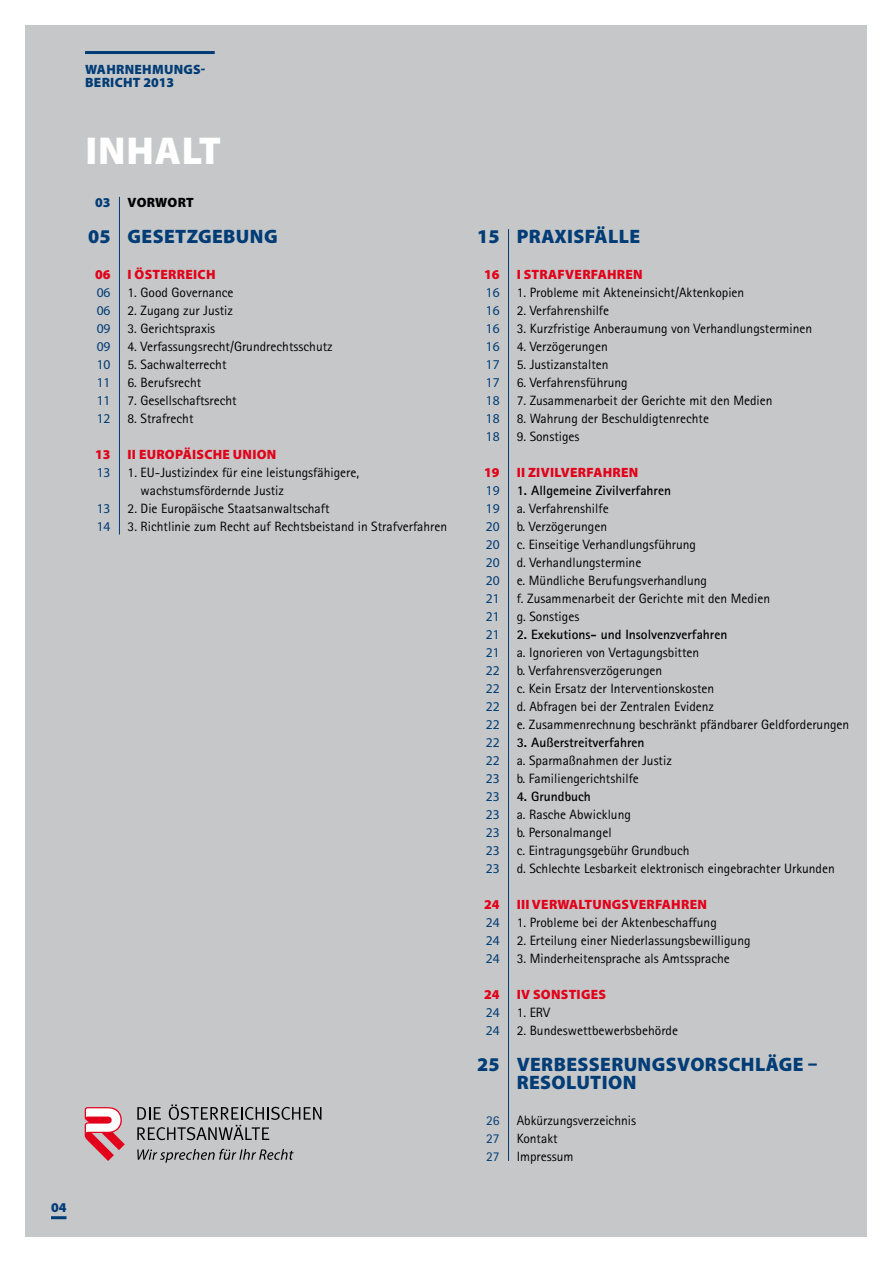
<style>
.page{position:relative;width:893px;height:1263px;background:#fff}
.page>*{position:absolute;margin:0;border:0;box-sizing:border-box;transform-origin:0 0}
.t1{font:900 39px "Myriad Pro";letter-spacing:.02em;color:#fff}
.t2{font:900 19.5px/18px "Myriad Pro";letter-spacing:.02em;color:#003c76}
.t3{font:13.5px/18px "Rotis Sans Serif";color:#000}
.t4{font:900 13.5px "Myriad Pro";color:#e2001a}
.t5{font:13.5px "Myriad Pro";color:#003c76}
.t6{font:700 13.5px "Rotis Sans Serif";color:#000}
.t7{font:900 13.5px/13.5px "Myriad Pro";letter-spacing:.02em;color:#003c76}
.t8{font:900 13.5px "Myriad Pro";letter-spacing:.02em;color:#000}
.t9{font:13.5px "Rotis Sans Serif";color:#003c76}
</style>
<div class="page">
<div style="left:26px;top:26px;width:841px;height:1211px;background:#c6c7c8"></div>
<svg style="left:85px;top:1107px;width:40px;height:54px"></svg>
<svg style="left:137px;top:1104px;width:184px;height:36px"></svg>
<svg style="left:137px;top:1149px;width:157px;height:14px"></svg>
<hr style="left:85px;top:51px;width:130px;height:3px;background:#003c76">
<hr style="left:119px;top:197px;width:1px;height:337px;background:#003c76">
<hr style="left:508px;top:229px;width:1px;height:932px;background:#003c76">
<hr style="left:51px;top:1216px;width:15px;height:3px;background:#003c76">
<p class="t7" style="left:85px;top:62px;width:122px">WAHRNEHMUNGS-<br>BERICHT 2013</p>
<h1 class="t1" style="left:85px;top:125px;width:137px">INHALT</h1>
<p class="t7" style="left:95px;top:195px;width:17px">03</p>
<p class="t8" style="left:128px;top:193px;width:68px">VORWORT</p>
<h2 class="t2" style="left:88px;top:226px;width:52px">05 GESET</h2>
<h2 class="t2" style="left:187px;top:226px;width:26px">ZGEBUNG</h2>
<p class="t4" style="left:95px;top:265px;width:17px">06</p>
<p class="t4" style="left:128px;top:265px;width:26px">I ÖSTERREICH</p>
<p class="t5" style="left:97px;top:284px;width:15px">06</p>
<p class="t3" style="left:128px;top:283px;width:107px">1. Good Governance</p>
<p class="t5" style="left:97px;top:302px;width:15px">06</p>
<p class="t3" style="left:128px;top:301px;width:107px">2. Zugang zur Justiz</p>
<p class="t5" style="left:97px;top:320px;width:15px">09</p>
<p class="t3" style="left:128px;top:319px;width:89px">3. Gerichtspraxis</p>
<p class="t5" style="left:97px;top:338px;width:15px">09</p>
<p class="t3" style="left:128px;top:337px;width:207px">4. Verfassungsrecht/Grundrechtsschutz</p>
<p class="t5" style="left:97px;top:356px;width:15px">10</p>
<p class="t3" style="left:128px;top:355px;width:100px">5. Sachwalterrecht</p>
<p class="t5" style="left:97px;top:374px;width:15px">11</p>
<p class="t3" style="left:128px;top:373px;width:75px">6. Berufsrecht</p>
<p class="t5" style="left:97px;top:392px;width:15px">11</p>
<p class="t3" style="left:128px;top:391px;width:111px">7. Gesellschaftsrecht</p>
<p class="t5" style="left:97px;top:410px;width:15px">12</p>
<p class="t3" style="left:128px;top:409px;width:67px">8. Strafrecht</p>
<p class="t4" style="left:95px;top:445px;width:17px">13</p>
<p class="t4" style="left:128px;top:445px;width:22px">II EUROP</p>
<p class="t4" style="left:183px;top:445px;width:18px">ÄISCHE</p>
<p class="t4" style="left:233px;top:445px;width:10px">UNION</p>
<p class="t5" style="left:97px;top:464px;width:15px">13</p>
<p class="t3" style="left:141px;top:463px;width:220px;text-indent:-13px">1. EU-Justizindex für eine leistungsfähigere, wachstumsfördernde Justiz</p>
<p class="t5" style="left:97px;top:500px;width:15px">13</p>
<p class="t3" style="left:128px;top:499px;width:203px">2. Die Europäische Staatsanwaltschaft</p>
<p class="t5" style="left:97px;top:518px;width:15px">14</p>
<p class="t3" style="left:128px;top:517px;width:321px">3. Richtlinie zum Recht auf Rechtsbeistand in Strafverfahren</p>
<p class="t7" style="left:51px;top:1200px;width:17px">04</p>
<h2 class="t2" style="left:477px;top:226px;width:53px">15 PRA</h2>
<h2 class="t2" style="left:554px;top:226px;width:65px">XISFÄLLE</h2>
<p class="t4" style="left:484px;top:265px;width:17px">16</p>
<p class="t4" style="left:517px;top:265px;width:17px">I STRAFVERFAHREN</p>
<p class="t5" style="left:486px;top:284px;width:15px">16</p>
<p class="t3" style="left:517px;top:283px;width:229px">1. Probleme mit Akteneinsicht/Aktenkopien</p>
<p class="t5" style="left:486px;top:302px;width:15px">16</p>
<p class="t3" style="left:517px;top:301px;width:94px">2. Verfahrenshilfe</p>
<p class="t5" style="left:486px;top:320px;width:15px">16</p>
<p class="t3" style="left:517px;top:319px;width:297px">3. Kurzfristige Anberaumung von Verhandlungsterminen</p>
<p class="t5" style="left:486px;top:338px;width:15px">16</p>
<p class="t3" style="left:517px;top:337px;width:93px">4. Verzögerungen</p>
<p class="t5" style="left:486px;top:356px;width:15px">17</p>
<p class="t3" style="left:517px;top:355px;width:93px">5. Justizanstalten</p>
<p class="t5" style="left:486px;top:374px;width:15px">17</p>
<p class="t3" style="left:517px;top:373px;width:112px">6. Verfahrensführung</p>
<p class="t5" style="left:486px;top:392px;width:15px">18</p>
<p class="t3" style="left:517px;top:391px;width:257px">7. Zusammenarbeit der Gerichte mit den Medien</p>
<p class="t5" style="left:486px;top:410px;width:15px">18</p>
<p class="t3" style="left:517px;top:409px;width:194px">8. Wahrung der Beschuldigtenrechte</p>
<p class="t5" style="left:486px;top:428px;width:15px">18</p>
<p class="t3" style="left:517px;top:427px;width:64px">9. Sonstiges</p>
<p class="t4" style="left:484px;top:463px;width:17px">19</p>
<p class="t4" style="left:517px;top:463px;width:29px">II ZIVILVERFAHREN</p>
<p class="t5" style="left:486px;top:482px;width:15px">19</p>
<p class="t6" style="left:517px;top:482px;width:156px">1. Allgemeine Zivilverfahren</p>
<p class="t5" style="left:486px;top:500px;width:15px">19</p>
<p class="t3" style="left:517px;top:499px;width:94px">a. Verfahrenshilfe</p>
<p class="t5" style="left:486px;top:518px;width:15px">20</p>
<p class="t3" style="left:517px;top:517px;width:92px">b. Verzögerungen</p>
<p class="t5" style="left:486px;top:536px;width:15px">20</p>
<p class="t3" style="left:517px;top:535px;width:181px">c. Einseitige Verhandlungsführung</p>
<p class="t5" style="left:486px;top:554px;width:15px">20</p>
<p class="t3" style="left:517px;top:553px;width:126px">d. Verhandlungstermine</p>
<p class="t5" style="left:486px;top:572px;width:15px">20</p>
<p class="t3" style="left:517px;top:571px;width:192px">e. Mündliche Berufungsverhandlung</p>
<p class="t5" style="left:486px;top:590px;width:15px">21</p>
<p class="t3" style="left:517px;top:589px;width:255px">f. Zusammenarbeit der Gerichte mit den Medien</p>
<p class="t5" style="left:486px;top:608px;width:15px">21</p>
<p class="t3" style="left:517px;top:607px;width:64px">g. Sonstiges</p>
<p class="t5" style="left:486px;top:626px;width:15px">21</p>
<p class="t6" style="left:517px;top:626px;width:212px">2. Exekutions- und Insolvenzverfahren</p>
<p class="t5" style="left:486px;top:644px;width:15px">21</p>
<p class="t3" style="left:517px;top:643px;width:184px">a. Ignorieren von Vertagungsbitten</p>
<p class="t5" style="left:486px;top:662px;width:15px">22</p>
<p class="t3" style="left:517px;top:661px;width:147px">b. Verfahrensverzögerungen</p>
<p class="t5" style="left:486px;top:680px;width:15px">22</p>
<p class="t3" style="left:517px;top:679px;width:199px">c. Kein Ersatz der Interventionskosten</p>
<p class="t5" style="left:486px;top:698px;width:15px">22</p>
<p class="t3" style="left:517px;top:697px;width:199px">d. Abfragen bei der Zentralen Evidenz</p>
<p class="t5" style="left:486px;top:716px;width:15px">22</p>
<p class="t3" style="left:517px;top:715px;width:334px">e. Zusammenrechnung beschränkt pfändbarer Geldforderungen</p>
<p class="t5" style="left:486px;top:734px;width:15px">22</p>
<p class="t6" style="left:517px;top:734px;width:129px">3. Außerstreitverfahren</p>
<p class="t5" style="left:486px;top:752px;width:15px">22</p>
<p class="t3" style="left:517px;top:751px;width:157px">a. Sparmaßnahmen der Justiz</p>
<p class="t5" style="left:486px;top:770px;width:15px">23</p>
<p class="t3" style="left:517px;top:769px;width:124px">b. Familiengerichtshilfe</p>
<p class="t5" style="left:486px;top:788px;width:15px">23</p>
<p class="t6" style="left:517px;top:788px;width:76px">4. Grundbuch</p>
<p class="t5" style="left:486px;top:806px;width:15px">23</p>
<p class="t3" style="left:517px;top:805px;width:116px">a. Rasche Abwicklung</p>
<p class="t5" style="left:486px;top:824px;width:15px">23</p>
<p class="t3" style="left:517px;top:823px;width:96px">b. Personalmangel</p>
<p class="t5" style="left:486px;top:842px;width:15px">23</p>
<p class="t3" style="left:517px;top:841px;width:174px">c. Eintragungsgebühr Grundbuch</p>
<p class="t5" style="left:486px;top:860px;width:15px">23</p>
<p class="t3" style="left:517px;top:859px;width:320px">d. Schlechte Lesbarkeit elektronisch eingebrachter Urkunden</p>
<p class="t4" style="left:484px;top:895px;width:17px">24</p>
<p class="t4" style="left:517px;top:895px;width:25px">III VER</p>
<p class="t4" style="left:557px;top:895px;width:22px">WALTUNGSVERFAHREN</p>
<p class="t5" style="left:486px;top:914px;width:15px">24</p>
<p class="t3" style="left:517px;top:913px;width:202px">1. Probleme bei der Aktenbeschaffung</p>
<p class="t5" style="left:486px;top:932px;width:15px">24</p>
<p class="t3" style="left:517px;top:931px;width:235px">2. Erteilung einer Niederlassungsbewilligung</p>
<p class="t5" style="left:486px;top:950px;width:15px">24</p>
<p class="t3" style="left:517px;top:949px;width:215px">3. Minderheitensprache als Amtssprache</p>
<p class="t4" style="left:484px;top:985px;width:17px">24</p>
<p class="t4" style="left:517px;top:985px;width:26px">IV SONSTIGES</p>
<p class="t5" style="left:486px;top:1004px;width:15px">24</p>
<p class="t3" style="left:517px;top:1003px;width:35px">1. ERV</p>
<p class="t5" style="left:486px;top:1022px;width:15px">24</p>
<p class="t3" style="left:517px;top:1021px;width:163px">2. Bundeswettbewerbsbehörde</p>
<h2 class="t2" style="left:474px;top:1054px;width:345px">25 VERBESSERUNGSVORSCHLÄGE –<br>RESOLUTION</h2>
<p class="t9" style="left:486px;top:1112px;width:15px">26</p>
<p class="t3" style="left:517px;top:1111px;width:121px">Abkürzungsverzeichnis</p>
<p class="t9" style="left:486px;top:1130px;width:15px">27</p>
<p class="t3" style="left:517px;top:1129px;width:42px">Kontakt</p>
<p class="t9" style="left:486px;top:1148px;width:15px">27</p>
<p class="t3" style="left:517px;top:1147px;width:58px">Impressum</p>
</div>
